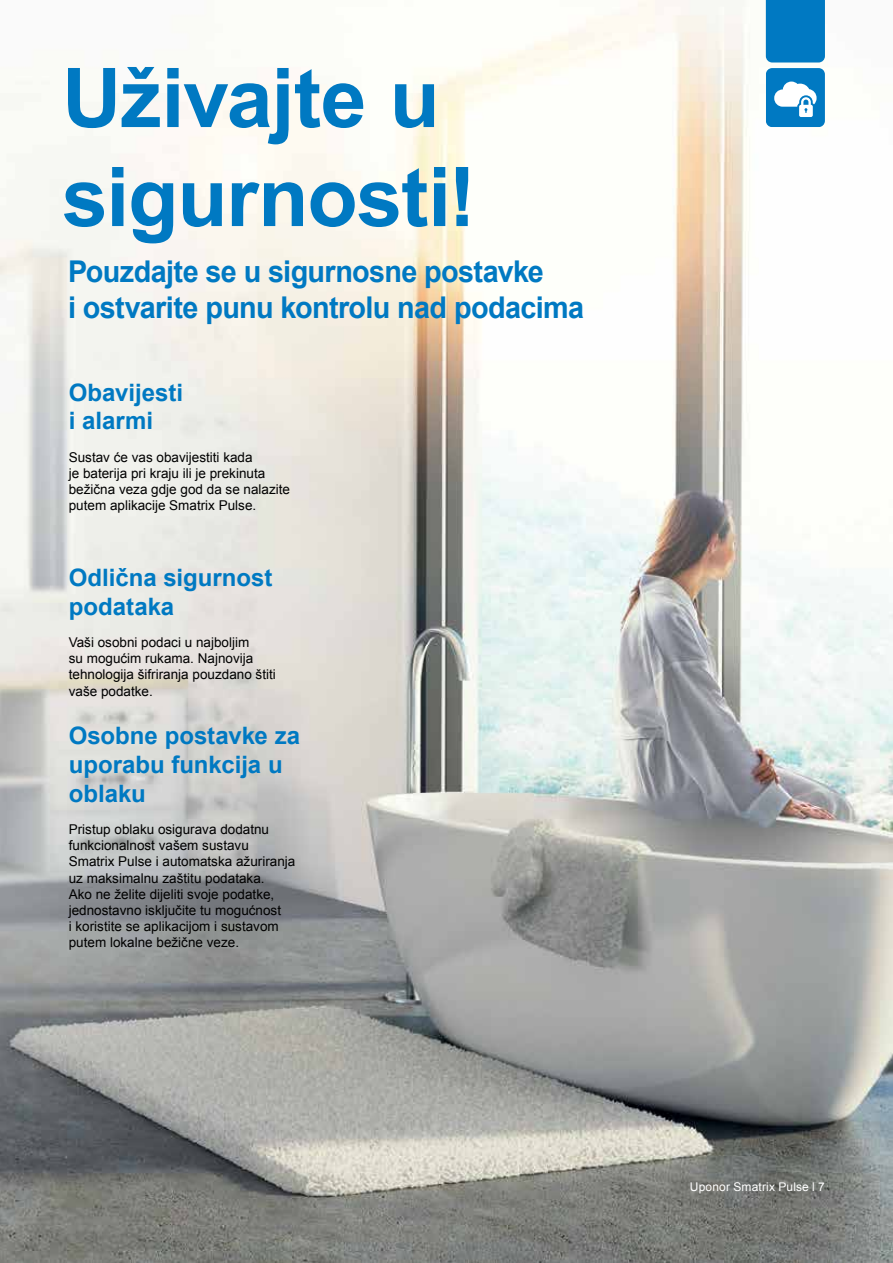
<style>
.page{position:relative;width:893px;height:1263px;background:#fff}
.page>*{position:absolute;margin:0;border:0;box-sizing:border-box;transform-origin:0 0}
.t1{font:700 82.5px/99px "Arial";letter-spacing:-.015em;color:#0079c2}
.t2{font:700 30px/36px "Arial";letter-spacing:-.02em;color:#0079c2;scale:.96 1}
.t3{font:700 24px/28.8px "Arial";color:#0079c2}
.t4{font:13.5px/16.2px "Arial";color:#000}
.t5{font:12px "Arial";letter-spacing:.015em;color:#fff}
</style>
<div class="page">
<img style="left:0;top:0;width:893px;height:1263px">
<svg style="left:766px;top:0;width:59px;height:127px;background:#2a8fcb"></svg>
<h1 class="t1" style="left:62px;top:51px;width:415px">Uživajte u sigurnosti!</h1>
<h2 class="t2" style="left:68px;top:254px;width:539px">Pouzdajte se u sigurnosne postavke<br>i ostvarite punu kontrolu nad podacima</h2>
<h3 class="t3" style="left:69px;top:378px;width:116px">Obavijesti i alarmi</h3>
<p class="t4" style="left:69px;top:449px;width:223px">Sustav će vas obavijestiti kada<br>je baterija pri kraju ili je prekinuta bežična veza gdje god da se nalazite putem aplikacije Smatrix Pulse.</p>
<h3 class="t3" style="left:69px;top:564px;width:205px">Odlična sigurnost podataka</h3>
<p class="t4" style="left:69px;top:634px;width:209px">Vaši osobni podaci u najboljim<br>su mogućim rukama. Najnovija tehnologija šifriranja pouzdano štiti vaše podatke.</p>
<h3 class="t3" style="left:69px;top:722px;width:233px">Osobne postavke za uporabu funkcija u oblaku</h3>
<p class="t4" style="left:69px;top:821px;width:228px">Pristup oblaku osigurava dodatnu funkcionalnost vašem sustavu Smatrix Pulse i automatska ažuriranja uz maksimalnu zaštitu podataka.<br>Ako ne želite dijeliti svoje podatke, jednostavno isključite tu mogućnost<br>i koristite se aplikacijom i sustavom putem lokalne bežične veze.</p>
<p class="t5" style="left:690px;top:1179px;width:136px">Uponor Smatrix Pulse l 7</p>
</div>
